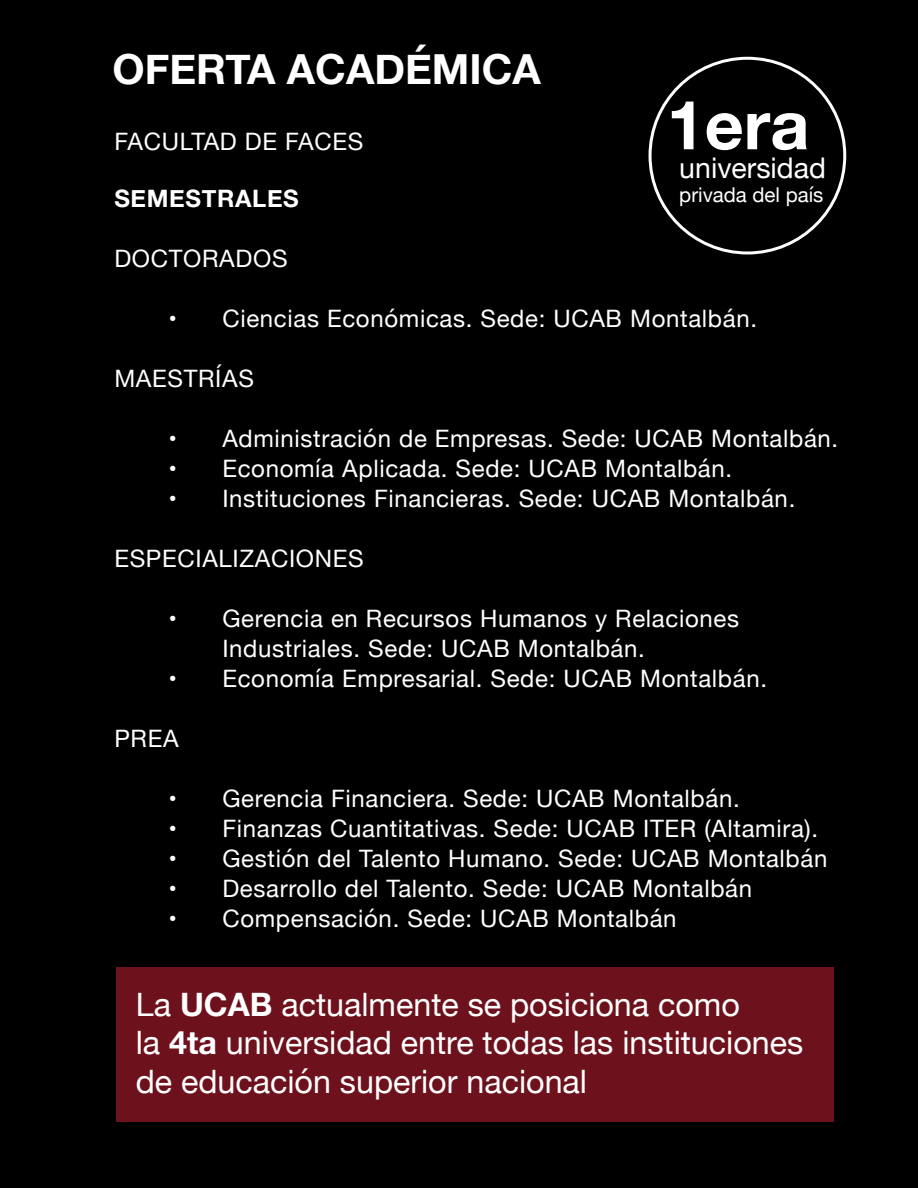
<style>
.page{position:relative;width:918px;height:1188px;background:#000}
.page>*{position:absolute;margin:0;border:0;box-sizing:border-box;transform-origin:0 0}
.t1{font:800 210px "Montserrat";color:#fff}
.t2{font:700 68.1px "Helvetica Neue";color:#fff}
.t3{font:700 41.4px "Helvetica Neue";color:#fff}
.t4{font:32.25px/38.7px "Helvetica Neue";color:#fff}
.t5{font:28.5px "Helvetica Neue";color:#fff}
.t6{font:24px/30px "Helvetica Neue";letter-spacing:.03em;color:#fff}
.t7{font:700 24px "Helvetica Neue";letter-spacing:.03em;color:#fff}
.t8{font:20.4px "Helvetica Neue";color:#fff}
.s1{font-weight:700}
</style>
<div class="page">
<div style="left:116px;top:968px;width:717px;height:154px;background:#6d121d"></div>
<h3 class="t3" style="left:113px;top:37px;width:430px">OFERTA ACADÉMICA</h3>
<p class="t6" style="left:114px;top:127px;width:251px">FACULTAD DE FACES</p>
<p class="t7" style="left:114px;top:179px;width:186px">SEMESTRALES</p>
<p class="t6" style="left:114px;top:244px;width:175px">DOCTORADOS</p>
<h2 class="t2" style="left:667px;top:72px;width:144px">1era</h2>
<p class="t5" style="left:679px;top:147px;width:148px">universidad</p>
<p class="t8" style="left:679px;top:180px;width:146px">privada del país</p>
<p class="t6" style="left:168px;top:304px;width:590px">• Ciencias Económicas. Sede: UCAB Montalbán.</p>
<p class="t6" style="left:114px;top:364px;width:141px">MAESTRÍAS</p>
<p class="t6" style="left:168px;top:424px;width:671px">• Administración de Empresas. Sede: UCAB Montalbán.</p>
<p class="t6" style="left:168px;top:454px;width:565px">• Economía Aplicada. Sede: UCAB Montalbán.</p>
<p class="t6" style="left:168px;top:484px;width:628px">• Instituciones Financieras. Sede: UCAB Montalbán.</p>
<h1 class="t1" style="left:-5px;top:357px;width:503px">MAS</h1>
<p class="t6" style="left:114px;top:544px;width:251px">ESPECIALIZACIONES</p>
<p class="t6" style="left:222px;top:604px;width:518px;text-indent:-54px">• Gerencia en Recursos Humanos y Relaciones<br>Industriales. Sede: UCAB Montalbán.</p>
<p class="t6" style="left:168px;top:664px;width:600px">• Economía Empresarial. Sede: UCAB Montalbán.</p>
<p class="t6" style="left:114px;top:724px;width:66px">PREA</p>
<h1 class="t1" style="left:67px;top:613px;width:278px">ES</h1>
<p class="t6" style="left:168px;top:784px;width:573px">• Gerencia Financiera. Sede: UCAB Montalbán.</p>
<p class="t6" style="left:168px;top:814px;width:651px">• Finanzas Cuantitativas. Sede: UCAB ITER (Altamira).</p>
<p class="t6" style="left:168px;top:844px;width:661px">• Gestión del Talento Humano. Sede: UCAB Montalbán</p>
<p class="t6" style="left:168px;top:874px;width:585px">• Desarrollo del Talento. Sede: UCAB Montalbán</p>
<p class="t6" style="left:168px;top:904px;width:510px">• Compensación. Sede: UCAB Montalbán</p>
<h3 class="t4" style="left:136px;top:987px;width:669px">La <span class="s1">UCAB</span> actualmente se posiciona como<br>la <span class="s1">4ta</span> universidad entre todas las instituciones de educación superior nacional</h3>
</div>
